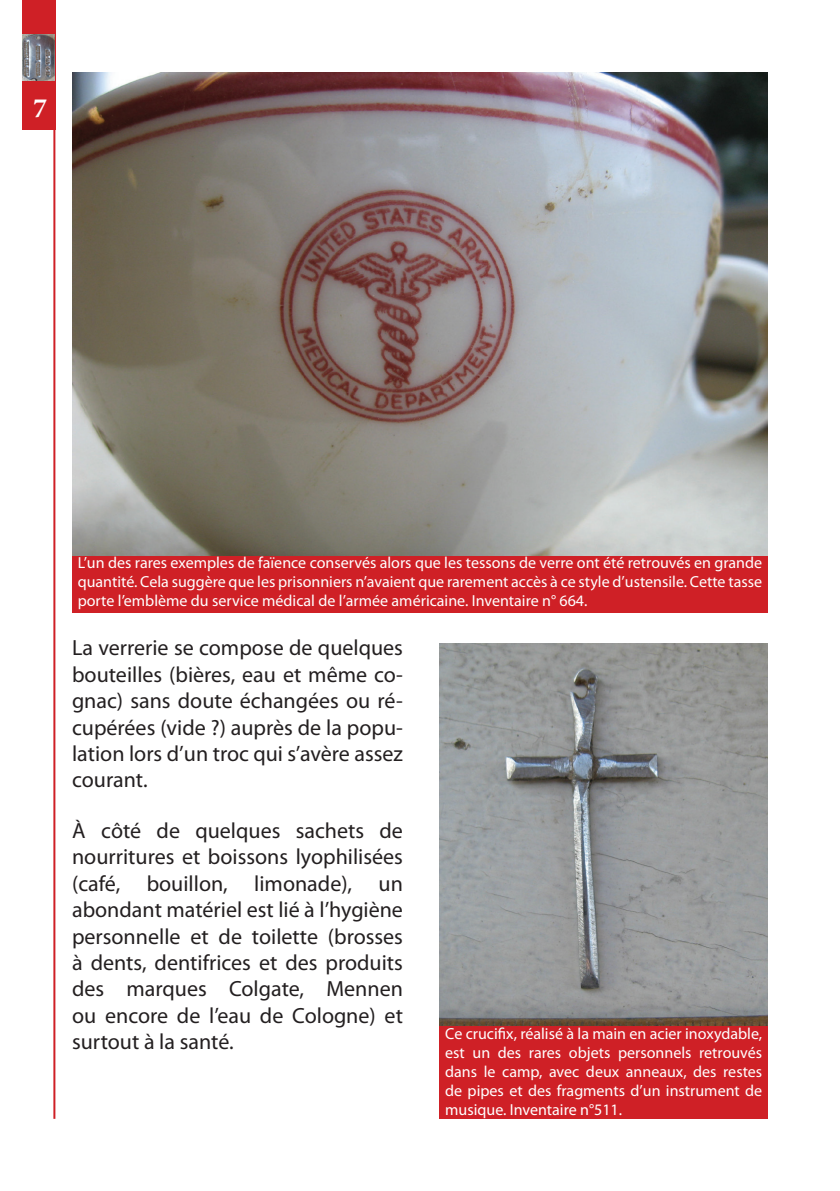
<style>
.page{position:relative;width:840px;height:1191px;background:#fff}
.page>*{position:absolute;margin:0;border:0;box-sizing:border-box;transform-origin:0 0}
.t1{font:700 28px "Minion Pro";color:#fff}
.t2{font:22px/26.4px "Myriad Pro";color:#231f20;text-align:justify}
.t3{font:16px/19.2px "Myriad Pro";color:#fff;text-align:justify}
</style>
<div class="page">
<div style="left:22px;top:0;width:33px;height:129px;background:#cf2026"></div>
<hr style="left:53px;top:129px;width:2px;height:989px;background:#cf2026">
<img style="left:23px;top:35px;width:32px;height:46px">
<img style="left:72px;top:72px;width:695px;height:484px">
<div style="left:72px;top:556px;width:695px;height:56px;background:#cf2026"></div>
<img style="left:439px;top:643px;width:328px;height:383px">
<div style="left:439px;top:1026px;width:328px;height:92px;background:#cf2026"></div>
<h1 class="t1" style="left:33px;top:88px;width:15px">7</h1>
<p class="t3" style="left:78px;top:552px;width:685px">L’un des rares exemples de faïence conservés alors que les tessons de verre ont été retrouvés en grande quantité. Cela suggère que les prisonniers n’avaient que rarement accès à ce style d’ustensile. Cette tasse porte l’emblème du service médical de l’armée américaine. Inventaire n° 664.</p>
<h2 class="t2" style="left:72px;top:634px;width:332px">La verrerie se compose de quelques bouteilles (bières, eau et même co&shy;gnac) sans doute échangées ou ré&shy;cupérées (vide ?) auprès de la popu&shy;lation lors d’un troc qui s’avère assez courant.</h2>
<p class="t2" style="left:72px;top:817px;width:332px">à côté de quelques sachets de nourritures et boissons lyophilisées (café, bouillon, limonade), un abondant matériel est lié à l’hygiène personnelle et de toilette (brosses à dents, dentifrices et des produits des marques Colgate, Mennen ou encore de l’eau de Cologne) et surtout à la santé.</p>
<p class="t3" style="left:445px;top:1023px;width:318px">Ce crucifix, réalisé à la main en acier inoxydable, est un des rares objets personnels retrouvés dans le camp, avec deux anneaux, des restes de pipes et des fragments d’un instrument de musique. Inventaire n°511.</p>
</div>
